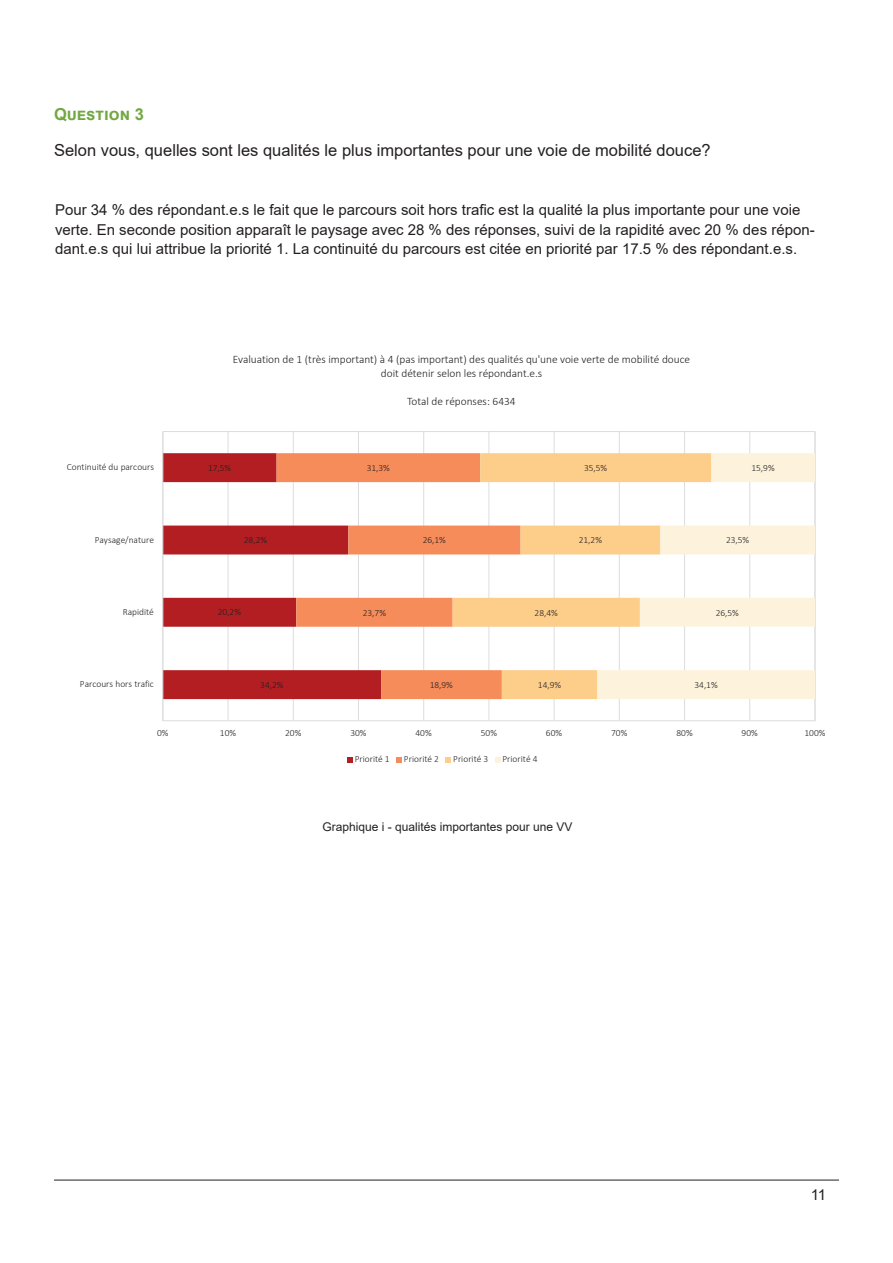
<style>
.page{position:relative;width:893px;height:1263px;background:#fff}
.page>*{position:absolute;margin:0;border:0;box-sizing:border-box;transform-origin:0 0}
.t1{font:16.5px "Arial";color:#231f20}
.t2{font:700 16.5px "Arial";color:#72a842}
.t3{font:15px/19.5px "Arial";color:#231f20}
.t4{font:12px "Arial";color:#231f20}
.t5{font:300 11.4px/13.8px "Calibri";color:#231f20;text-align:center}
.t6{font:300 9.45px "Calibri";color:#231f20}
</style>
<div class="page">
<hr style="left:54px;top:1180px;width:785px;height:1px;background:#231f20">
<hr style="left:228px;top:431px;width:1px;height:290px;background:#dcdddf">
<hr style="left:293px;top:431px;width:1px;height:290px;background:#dcdddf">
<hr style="left:358px;top:431px;width:1px;height:290px;background:#dcdddf">
<hr style="left:423px;top:431px;width:1px;height:290px;background:#dcdddf">
<hr style="left:489px;top:431px;width:1px;height:290px;background:#dcdddf">
<hr style="left:554px;top:431px;width:1px;height:290px;background:#dcdddf">
<hr style="left:619px;top:431px;width:1px;height:290px;background:#dcdddf">
<hr style="left:684px;top:431px;width:1px;height:290px;background:#dcdddf">
<hr style="left:749px;top:431px;width:1px;height:290px;background:#dcdddf">
<hr style="left:815px;top:431px;width:1px;height:290px;background:#dcdddf">
<svg style="left:163px;top:453px;width:114px;height:246px"></svg>
<svg style="left:277px;top:453px;width:176px;height:246px"></svg>
<svg style="left:453px;top:453px;width:144px;height:246px"></svg>
<svg style="left:597px;top:453px;width:218px;height:246px"></svg>
<hr style="left:162px;top:431px;width:1px;height:290px;background:#dcdddf">
<svg style="left:347px;top:757px;width:5px;height:5px"></svg>
<svg style="left:397px;top:757px;width:5px;height:5px"></svg>
<svg style="left:446px;top:757px;width:5px;height:5px"></svg>
<svg style="left:495px;top:757px;width:5px;height:5px"></svg>
<p class="t2" style="left:54px;top:103px;width:91px">Question 3</p>
<p class="t1" style="left:54px;top:138px;width:658px">Selon vous, quelles sont les qualités le plus importantes pour une voie de mobilité douce?</p>
<p class="t3" style="left:55px;top:200px;width:761px">Pour 34 % des répondant.e.s le fait que le parcours soit hors trafic est la qualité la plus importante pour une voie verte. En seconde position apparaît le paysage avec 28 % des réponses, suivi de la rapidité avec 20 % des répon&shy;dant.e.s qui lui attribue la priorité 1. La continuité du parcours est citée en priorité par 17.5 % des répondant.e.s.</p>
<p class="t5" style="left:233px;top:352px;width:459px">Evaluation de 1 (très important) à 4 (pas important) des qualités qu'une voie verte de mobilité douce doit détenir selon les répondant.e.s</p>
<p class="t5" style="left:407px;top:394px;width:110px">Total de réponses: 6434</p>
<p class="t6" style="left:67px;top:461px;width:89px">Continuité du parcours</p>
<p class="t6" style="left:208px;top:462px;width:25px">17,5%</p>
<p class="t6" style="left:367px;top:462px;width:25px">31,3%</p>
<p class="t6" style="left:584px;top:462px;width:25px">35,5%</p>
<p class="t6" style="left:751px;top:462px;width:25px">15,9%</p>
<p class="t6" style="left:95px;top:534px;width:61px">Paysage/nature</p>
<p class="t6" style="left:244px;top:534px;width:25px">28,2%</p>
<p class="t6" style="left:423px;top:534px;width:25px">26,1%</p>
<p class="t6" style="left:579px;top:534px;width:25px">21,2%</p>
<p class="t6" style="left:726px;top:534px;width:25px">23,5%</p>
<p class="t6" style="left:123px;top:606px;width:33px">Rapidité</p>
<p class="t6" style="left:218px;top:606px;width:25px">20,2%</p>
<p class="t6" style="left:363px;top:606px;width:25px">23,7%</p>
<p class="t6" style="left:535px;top:606px;width:25px">28,4%</p>
<p class="t6" style="left:716px;top:606px;width:25px">26,5%</p>
<p class="t6" style="left:80px;top:678px;width:75px">Parcours hors trafic</p>
<p class="t6" style="left:260px;top:679px;width:25px">34,2%</p>
<p class="t6" style="left:430px;top:679px;width:25px">18,9%</p>
<p class="t6" style="left:538px;top:679px;width:25px">14,9%</p>
<p class="t6" style="left:694px;top:679px;width:25px">34,1%</p>
<p class="t6" style="left:157px;top:727px;width:13px">0%</p>
<p class="t6" style="left:220px;top:727px;width:18px">10%</p>
<p class="t6" style="left:285px;top:727px;width:18px">20%</p>
<p class="t6" style="left:350px;top:727px;width:18px">30%</p>
<p class="t6" style="left:416px;top:727px;width:18px">40%</p>
<p class="t6" style="left:481px;top:727px;width:18px">50%</p>
<p class="t6" style="left:546px;top:727px;width:18px">60%</p>
<p class="t6" style="left:611px;top:727px;width:18px">70%</p>
<p class="t6" style="left:676px;top:727px;width:18px">80%</p>
<p class="t6" style="left:742px;top:727px;width:18px">90%</p>
<p class="t6" style="left:804px;top:727px;width:23px">100%</p>
<p class="t6" style="left:355px;top:753px;width:37px">Priorité 1</p>
<p class="t6" style="left:404px;top:753px;width:37px">Priorité 2</p>
<p class="t6" style="left:453px;top:753px;width:37px">Priorité 3</p>
<p class="t6" style="left:503px;top:753px;width:37px">Priorité 4</p>
<p class="t4" style="left:322px;top:819px;width:252px">Graphique i - qualités importantes pour une VV</p>
<p class="t3" style="left:811px;top:1184px;width:17px">11</p>
</div>
